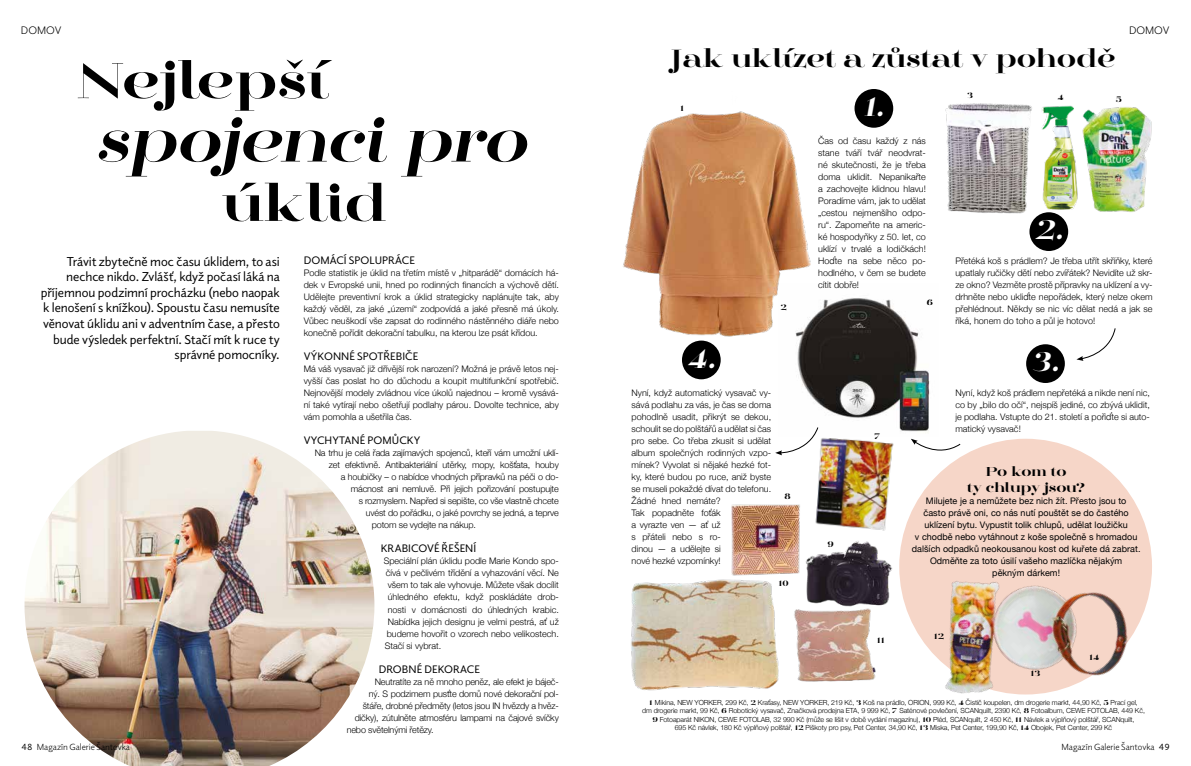
<style>
.page{position:relative;width:1191px;height:766px;background:#fff}
.page>*{position:absolute;margin:0;border:0;box-sizing:border-box;transform-origin:0 0}
.t1{font:60.4px "Mittwoch Nor Bla It";letter-spacing:-.015em;color:#000}
.t2{font:50.7px "Mittwoch Nor Bla";color:#000}
.t3{font:27.2px "Mittwoch Nor Bla It";color:#fff}
.t4{font:25px "Mittwoch Nor Bla";color:#000}
.t5{font:13px/15.6px "Elido";letter-spacing:-.005em;color:#000;text-align:right}
.t6{font:13px/16px "Mittwoch Nor Bla";letter-spacing:-.01em;color:#000;text-align:center}
.t7{font:11px "Elido";letter-spacing:.005em;color:#000}
.t8{font:11px "Elido";color:#000}
.t9{font:300 9px/12px "Helvetica Neue";color:#000;text-align:justify}
.t10{font:9px/12px "Helvetica Neue";letter-spacing:.005em;color:#000;text-align:center}
.t11{font:9px "Elido";color:#000}
.t12{font:8px "Mittwoch Nor Bla";color:#000}
.t13{font:300 7px/8.4px "Helvetica Neue";letter-spacing:-.01em;color:#000;text-align:center}
.s1{font-family:"Mittwoch Nor Bla";font-weight:400}
.s2{font-style:inherit}
</style>
<div class="page">
<div style="left:899px;top:438px;width:253px;height:256px;background:#f6d6c8;border-radius:50%"></div>
<img style="left:945px;top:103px;width:87px;height:111px">
<img style="left:1082px;top:107px;width:70px;height:105px">
<img style="left:1042px;top:105px;width:36px;height:105px">
<img style="left:796px;top:298px;width:134px;height:134px">
<img style="left:815px;top:430px;width:82px;height:100px">
<img style="left:731px;top:504px;width:69px;height:70px">
<img style="left:805px;top:530px;width:96px;height:76px">
<img style="left:631px;top:571px;width:157px;height:120px">
<svg style="left:1076px;top:328px;width:40px;height:33px"></svg>
<svg style="left:911px;top:438px;width:50px;height:20px"></svg>
<svg style="left:775px;top:426px;width:44px;height:29px"></svg>
<img style="left:25px;top:431px;width:349px;height:334px">
<div style="left:854px;top:89px;width:39px;height:39px;background:#000;border-radius:50%"></div>
<div style="left:1029px;top:212px;width:39px;height:39px;background:#000;border-radius:50%"></div>
<div style="left:1026px;top:344px;width:38px;height:39px;background:#000;border-radius:50%"></div>
<div style="left:682px;top:340px;width:38px;height:39px;background:#000;border-radius:50%"></div>
<img style="left:794px;top:604px;width:86px;height:78px">
<img style="left:919px;top:581px;width:230px;height:114px">
<img style="left:623px;top:111px;width:199px;height:225px">
<p class="t8" style="left:21px;top:23px;width:42px">DOMOV</p>
<p class="t8" style="left:1129px;top:23px;width:42px">DOMOV</p>
<h3 class="t4" style="left:671px;top:40px;width:446px">Jak uklízet a zůstat v pohodě</h3>
<h2 class="t2" style="left:76px;top:43px;width:253px">Nejlepší</h2>
<p class="t12" style="left:967px;top:89px;width:7px">3</p>
<p class="t12" style="left:1057px;top:91px;width:8px">4</p>
<p class="t12" style="left:1116px;top:94px;width:8px">5</p>
<h3 class="t3" style="left:864px;top:88px;width:23px">1.</h3>
<p class="t12" style="left:680px;top:102px;width:6px">1</p>
<h1 class="t1" style="left:97px;top:98px;width:433px">spojenci pro</h1>
<p class="t9" style="left:818px;top:134px;width:109px">Čas od času každý z nás stane tváří tvář neodvrat&shy;né skutečnosti, že je třeba doma uklidit. Nepanikařte a zachovejte klidnou hlavu!<br>Poradíme vám, jak to udělat „cestou nejmenšího odpo&shy;ru“. Zapomeňte na americ&shy;ké hospodyňky z 50. let, co uklízí v trvalé a lodičkách!<br>Hoďte na sebe něco po&shy;hodlného, v čem se budete cítit dobře!</p>
<h2 class="t2" style="left:222px;top:166px;width:166px">úklid</h2>
<p class="t5" style="left:41px;top:253px;width:241px">Trávit zbytečně moc času úklidem, to asi nechce nikdo. Zvlášť, když počasí láká na příjemnou podzimní procházku (nebo naopak k lenošení s knížkou). Spoustu času nemusíte věnovat úklidu ani v adventním čase, a přesto bude výsledek perfektní. Stačí mít k ruce ty správné pomocníky.</p>
<h3 class="t3" style="left:1035px;top:211px;width:31px">2.</h3>
<p class="t7" style="left:304px;top:253px;width:113px">DOMÁCÍ SPOLUPRÁCE</p>
<p class="t9" style="left:304px;top:266px;width:257px">Podle statistik je úklid na třetím místě v „hitparádě“ domácích há&shy;dek v Evropské unii, hned po rodinných financích a výchově dětí.<br>Udělejte preventivní krok a úklid strategicky naplánujte tak, aby každý věděl, za jaké „území“ zodpovídá a jaké přesně má úkoly.<br>Vůbec neuškodí vše zapsat do rodinného nástěnného diáře nebo konečně pořídit dekorační tabulku, na kterou lze psát křídou.</p>
<p class="t7" style="left:304px;top:349px;width:116px">VÝKONNÉ SPOTŘEBIČE</p>
<p class="t9" style="left:304px;top:362px;width:257px">Má váš vysavač již dřívější rok narození? Možná je právě letos nej&shy;vyšší čas poslat ho do důchodu a koupit multifunkční spotřebič.<br>Nejnovější modely zvládnou více úkolů najednou – kromě vysává&shy;ní také vytírají nebo ošetřují podlahy párou. Dovolte technice, aby vám pomohla a ušetřila čas.</p>
<p class="t7" style="left:304px;top:433px;width:118px">VYCHYTANÉ POMŮCKY</p>
<p class="t9" style="left:315px;top:446px;width:246px">Na trhu je celá řada zajímavých spojenců, kteří vám umožní uklí-</p>
<p class="t9" style="left:329px;top:458px;width:232px">zet efektivně. Antibakteriální utěrky, mopy, košťata, houby</p>
<p class="t9" style="left:341px;top:470px;width:220px">a houbičky – o nabídce vhodných přípravků na péči o do-</p>
<p class="t9" style="left:351px;top:482px;width:210px">mácnost ani nemluvě. Při jejich pořizování postupujte</p>
<p class="t9" style="left:359px;top:494px;width:202px">s rozmyslem. Napřed si sepište, co vše vlastně chcete</p>
<p class="t9" style="left:366px;top:506px;width:195px">uvést do pořádku, o jaké povrchy se jedná, a teprve</p>
<p class="t9" style="left:372px;top:518px;width:106px">potom se vydejte na nákup.</p>
<p class="t7" style="left:381px;top:541px;width:97px">KRABICOVÉ ŘEŠENÍ</p>
<p class="t9" style="left:384px;top:554px;width:177px">Speciální plán úklidu podle Marie Kondo spo-</p>
<p class="t9" style="left:386px;top:566px;width:174px">čívá v pečlivém třídění a vyhazování věcí. Ne</p>
<p class="t9" style="left:388px;top:578px;width:172px">všem to tak ale vyhovuje. Můžete však docílit</p>
<p class="t9" style="left:388px;top:590px;width:172px">úhledného efektu, když poskládáte drob-</p>
<p class="t9" style="left:388px;top:602px;width:172px">nosti v domácnosti do úhledných krabic.</p>
<p class="t9" style="left:388px;top:614px;width:172px">Nabídka jejich designu je velmi pestrá, ať už</p>
<p class="t9" style="left:387px;top:626px;width:174px">budeme hovořit o vzorech nebo velikostech.</p>
<p class="t9" style="left:385px;top:638px;width:58px">Stačí si vybrat.</p>
<p class="t7" style="left:379px;top:661px;width:103px">DROBNÉ DEKORACE</p>
<p class="t9" style="left:375px;top:674px;width:186px">Neutratíte za ně mnoho peněz, ale efekt je báječ-</p>
<p class="t9" style="left:369px;top:686px;width:192px">ný. S podzimem pusťte domů nové dekorační pol-</p>
<p class="t9" style="left:363px;top:698px;width:198px">štáře, drobné předměty (letos jsou IN hvězdy a hvěz-</p>
<p class="t9" style="left:355px;top:710px;width:206px">dičky), zútulněte atmosféru lampami na čajové svíčky</p>
<p class="t9" style="left:347px;top:722px;width:88px">nebo světelnými řetězy.</p>
<p class="t9" style="left:955px;top:254px;width:199px">Přetéká koš s prádlem? Je třeba utřít skříňky, které upatlaly ručičky dětí nebo zvířátek? Nevidíte už skr&shy;ze okno? Vezměte prostě přípravky na uklízení a vy&shy;drhněte nebo ukliďte nepořádek, který nelze okem přehlédnout. Někdy se nic víc dělat nedá a jak se říká, honem do toho a půl je hotovo!</p>
<p class="t12" style="left:927px;top:296px;width:8px">6</p>
<p class="t12" style="left:780px;top:301px;width:8px">2</p>
<h3 class="t3" style="left:688px;top:339px;width:30px">4.</h3>
<h3 class="t3" style="left:1032px;top:343px;width:30px">3.</h3>
<p class="t9" style="left:955px;top:386px;width:196px">Nyní, když koš prádlem nepřetéká a nikde není nic, co by „bilo do očí“, nejspíš jediné, co zbývá uklidit, je podlaha. Vstupte do 21. století a pořiďte si auto&shy;matický vysavač!</p>
<p class="t9" style="left:631px;top:386px;width:141px;text-align:left">Nyní, když automatický vysavač vy&shy;sává podlahu za vás, je čas se doma pohodlně usadit, přikrýt se dekou, schoulit se do polštářů a udělat si čas pro sebe. Co třeba zkusit si udělat album společných rodinných vzpo&shy;mínek? Vyvolat si nějaké hezké fot&shy;ky, které budou po ruce, aniž byste se museli pokaždé dívat do telefonu.<br>Žádné hned nemáte?<br>Tak popadněte foťák<br>a vyrazte ven — ať už<br>s přáteli nebo s ro-<br>dinou — a udělejte si<br>nové hezké vzpomínky!</p>
<p class="t12" style="left:874px;top:430px;width:7px">7</p>
<h3 class="t6" style="left:967px;top:462px;width:119px">Po kom to<br>ty chlupy jsou?</h3>
<p class="t10" style="left:911px;top:495px;width:230px">Milujete je a nemůžete bez nich žít. Přesto jsou to<br>často právě oni, co nás nutí pouštět se do častého uklízení bytu. Vypustit tolik chlupů, udělat loužičku<br>v chodbě nebo vytáhnout z koše společně s hromadou dalších odpadků neokousanou kost od kuřete dá zabrat.<br>Odměňte za toto úsilí vašeho mazlíčka nějakým<br>pěkným dárkem!</p>
<p class="t12" style="left:784px;top:490px;width:8px">8</p>
<p class="t12" style="left:827px;top:537px;width:8px">9</p>
<p class="t12" style="left:778px;top:577px;width:12px">10</p>
<p class="t12" style="left:933px;top:630px;width:12px">12</p>
<p class="t12" style="left:877px;top:634px;width:10px">11</p>
<p class="t12" style="left:1089px;top:651px;width:12px">14</p>
<p class="t12" style="left:1030px;top:667px;width:11px">13</p>
<p class="t13" style="left:642px;top:697px;width:504px"><span class="s1">1</span> Mikina, NEW YORKER, 299 Kč, <span class="s1">2</span> Kraťasy, NEW YORKER, 219 Kč, <span class="s1">3</span> Koš na prádlo, ORION, 999 Kč, <span class="s1">4</span> Čistič koupelen, dm drogerie markt, 44,90 Kč, <span class="s1">5</span> Prací gel,<br>dm drogerie markt, 99 Kč, <span class="s1">6</span> Robotický vysavač, Značková prodejna ETA, 9 999 Kč, <span class="s1">7</span> Saténové povlečení, SCANquilt, 2390 Kč, <span class="s1">8</span> Fotoalbum, CEWE FOTOLAB, 449 Kč, <span class="s1">9</span> Fotoaparát NIKON, CEWE FOTOLAB, 32 990 Kč (může se lišit v době vydání magazínu), <span class="s1">10</span> Pléd, SCANquilt, 2 450 Kč, <span class="s1">11</span> Návlek a výplňový polštář, SCANquilt,<br>695 Kč návlek, 180 Kč výplňový polštář, <span class="s1">12</span> Piškoty pro psy, Pet Center, 34,90 Kč, <span class="s1">13</span> Miska, Pet Center, 199,90 Kč, <span class="s1">14</span> Obojek, Pet Center, 299 Kč</p>
<p class="t11" style="left:22px;top:740px;width:110px"><span class="s2">48</span> Magazín Galerie Šantovka</p>
<p class="t11" style="left:1061px;top:740px;width:110px">Magazín Galerie Šantovka <span class="s2">49</span></p>
</div>
